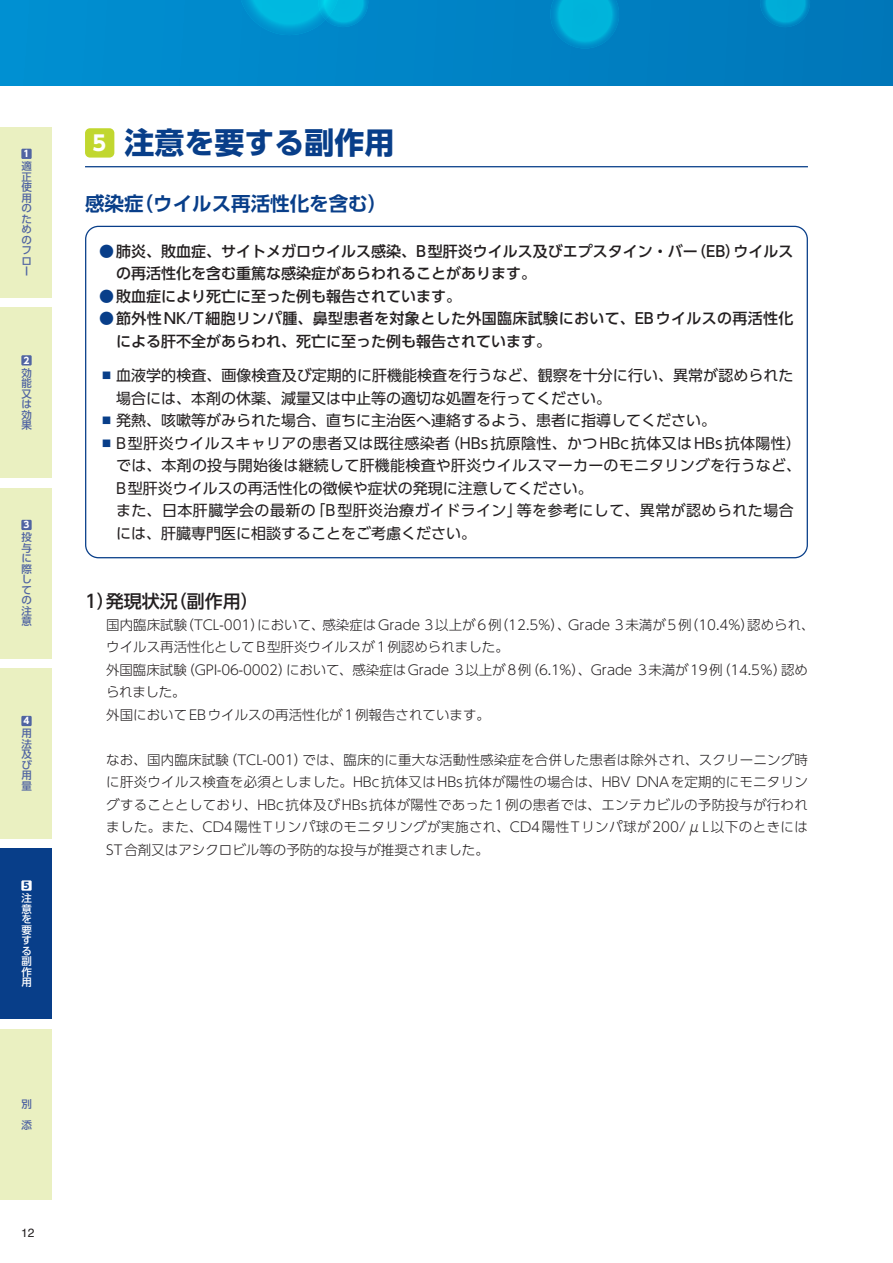
<style>
.page{position:relative;width:893px;height:1263px;background:#fff}
.page>*{position:absolute;margin:0;border:0;box-sizing:border-box;transform-origin:0 0}
.t1{font:700 30px "UD Shin Go Pr 6 N";color:#083e89}
.t2{font:700 19.5px "UD Shin Go Pr 6 N De";color:#083e89}
.t3{font:500 18px "UD Shin Go Pr 6 N";color:#231f20}
.t4{font:15px/22.5px "UD Shin Go Pr 6 N";letter-spacing:.005em;color:#231f20}
.t5{font:500 15px/22.5px "UD Shin Go Pr 6 N";color:#231f20}
.t6{font:500 15px/22.5px "UD Shin Go Pr 6 N";letter-spacing:.025em;color:#231f20}
.t7{font:300 13.5px/22.5px "UD Shin Go Pr 6 N";color:#231f20}
.t8{font:12px "Helvetica";color:#231f20}
.t9{font:500 10.5px/10.5px "UD Shin Go Pr 6 N";color:#5064a2;text-align:justify}
.t10{font:500 10.5px/10.5px "UD Shin Go Pr 6 N";color:#fff;text-align:justify}
.t11{font:700 9px "UD Shin Go Pr 6 N";color:#fff}
.t12{font:700 9px "UD Shin Go Pr 6 N";color:#083e89}
.s1{font-size:20.7px;color:#fff}
.s2{color:#083e89}
.s3{font-weight:500;color:#083e89}
</style>
<div class="page">
<div style="left:0;top:668px;width:51px;height:170px;background:#eaf0c1"></div>
<div style="left:21px;top:716px;width:11px;height:10px;background:#5064a2"></div>
<div style="left:0;top:849px;width:51px;height:170px;background:#083e89"></div>
<div style="left:21px;top:880px;width:11px;height:11px;background:#fff"></div>
<div style="left:0;top:0;width:893px;height:85px;background:linear-gradient(to right,#0090d2,#0076b9)"></div>
<svg style="left:550px;top:0;width:69px;height:49px"></svg>
<svg style="left:760px;top:0;width:50px;height:27px"></svg>
<svg style="left:238px;top:0;width:130px;height:35px"></svg>
<div style="left:0;top:128px;width:51px;height:170px;background:#eaf0c1"></div>
<div style="left:21px;top:149px;width:11px;height:10px;background:#5064a2"></div>
<div style="left:0;top:308px;width:51px;height:170px;background:#eaf0c1"></div>
<div style="left:21px;top:355px;width:11px;height:10px;background:#5064a2"></div>
<div style="left:0;top:488px;width:51px;height:170px;background:#eaf0c1"></div>
<div style="left:21px;top:520px;width:11px;height:10px;background:#5064a2"></div>
<div style="left:0;top:1029px;width:51px;height:170px;background:#eaf0c1"></div>
<hr style="left:85px;top:166px;width:723px;height:1px;background:#083e89">
<div style="left:85px;top:128px;width:29px;height:30px;background:#c1d72f;border-radius:5px"></div>
<p class="t11" style="left:24px;top:146px;width:7px">1</p>
<p class="t9" style="left:21px;top:161px;width:12px">適正使用のためのフロー</p>
<p class="t11" style="left:24px;top:353px;width:7px">2</p>
<p class="t9" style="left:21px;top:367px;width:12px">効能又は効果</p>
<p class="t11" style="left:24px;top:518px;width:7px">3</p>
<p class="t9" style="left:21px;top:532px;width:12px">投与に際しての注意</p>
<p class="t11" style="left:24px;top:714px;width:7px">4</p>
<p class="t9" style="left:21px;top:728px;width:12px">用法及び用量</p>
<p class="t12" style="left:24px;top:878px;width:7px">5</p>
<p class="t10" style="left:21px;top:892px;width:12px">注意を要する副作用</p>
<p class="t9" style="left:21px;top:1093px;width:12px;line-height:21px">別添</p>
<p class="t8" style="left:21px;top:1223px;width:15px">12</p>
<h1 class="t1" style="left:92px;top:118px;width:303px"><span class="s1">5</span> 注意を要する副作用</h1>
<h2 class="t2" style="left:85px;top:187px;width:304px">感染症（ウイルス再活性化を含む）</h2>
<p class="t5" style="left:116px;top:239px;width:679px;text-indent:-17px"><span class="s2">●</span>肺炎、敗血症、サイトメガロウイルス感染、B型肝炎ウイルス及びエプスタイン・バー（EB）ウイルスの再活性化を含む重篤な感染症があらわれることがあります。</p>
<p class="t5" style="left:99px;top:284px;width:364px"><span class="s2">●</span>敗血症により死亡に至った例も報告されています。</p>
<p class="t6" style="left:116px;top:307px;width:679px;text-indent:-17px"><span class="s2">●</span>節外性NK/T細胞リンパ腫、鼻型患者を対象とした外国臨床試験において、EBウイルスの再活性化による肝不全があらわれ、死亡に至った例も報告されています。</p>
<p class="t4" style="left:116px;top:364px;width:679px;text-indent:-17px"><span class="s3">▪</span>血液学的検査、画像検査及び定期的に肝機能検査を行うなど、観察を十分に行い、異常が認められた場合には、本剤の休薬、減量又は中止等の適切な処置を行ってください。</p>
<p class="t4" style="left:99px;top:409px;width:619px"><span class="s3">▪</span>発熱、咳嗽等がみられた場合、直ちに主治医へ連絡するよう、患者に指導してください。</p>
<p class="t4" style="left:116px;top:431px;width:687px;text-indent:-17px"><span class="s3">▪</span>B型肝炎ウイルスキャリアの患者又は既往感染者（HBs抗原陰性、かつHBc抗体又はHBs抗体陽性）では、本剤の投与開始後は継続して肝機能検査や肝炎ウイルスマーカーのモニタリングを行うなど、B型肝炎ウイルスの再活性化の徴候や症状の発現に注意してください。<br>また、日本肝臓学会の最新の「B型肝炎治療ガイドライン」等を参考にして、異常が認められた場合には、肝臓専門医に相談することをご考慮ください。</p>
<h3 class="t3" style="left:85px;top:587px;width:175px">1）発現状況（副作用）</h3>
<p class="t7" style="left:106px;top:613px;width:710px">国内臨床試験（TCL-001）において、感染症はGrade 3以上が6例（12.5%）、Grade 3未満が5例（10.4%）認められ、ウイルス再活性化としてB型肝炎ウイルスが1例認められました。<br>外国臨床試験（GPI-06-0002）において、感染症はGrade 3以上が8例（6.1%）、Grade 3未満が19例（14.5％）認められました。<br>外国においてEBウイルスの再活性化が1例報告されています。</p>
<p class="t7" style="left:106px;top:748px;width:703px;text-align:justify">なお、国内臨床試験（TCL-001）では、臨床的に重大な活動性感染症を合併した患者は除外され、スクリーニング時に肝炎ウイルス検査を必須としました。HBc抗体又はHBs抗体が陽性の場合は、HBV DNAを定期的にモニタリングすることとしており、HBc抗体及びHBs抗体が陽性であった1例の患者では、エンテカビルの予防投与が行われました。また、CD4陽性Tリンパ球のモニタリングが実施され、CD4陽性Tリンパ球が200/μL以下のときにはST合剤又はアシクロビル等の予防的な投与が推奨されました。</p>
</div>
